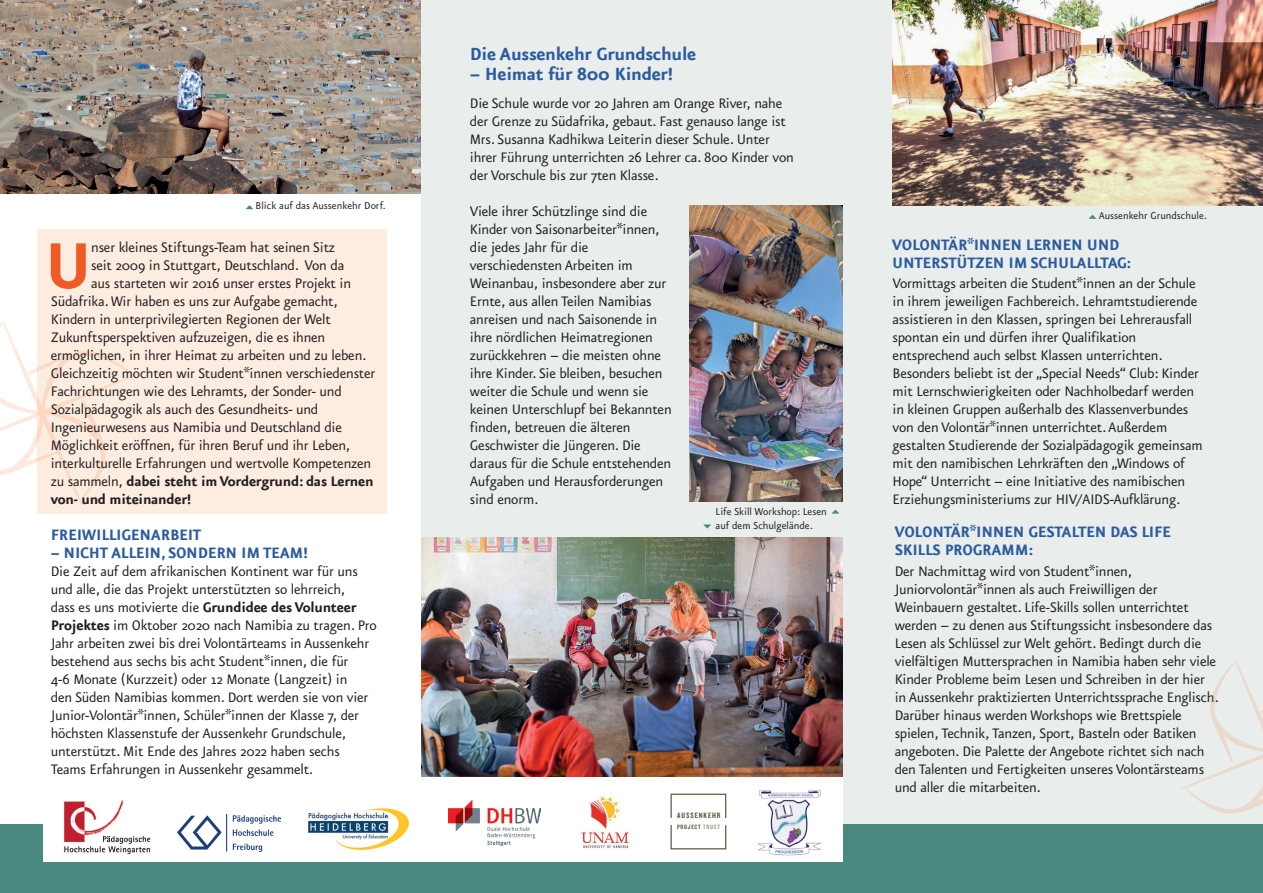
<style>
.page{position:relative;width:1263px;height:893px;background:#fff}
.page>*{position:absolute;margin:0;border:0;box-sizing:border-box;transform-origin:0 0}
.t1{font:700 77.55px "Eureka Sans";color:#f15a24}
.t2{font:700 21px "Eureka Sans";letter-spacing:-.015em;color:#2c5c9e}
.t3{font:700 18px/18px "Eureka Sans";letter-spacing:-.015em;color:#2c5c9e}
.t4{font:16.5px/18px "Eureka Sans";letter-spacing:-.015em;color:#231f20}
.t5{font:700 16.5px "Eureka Sans";letter-spacing:-.015em;color:#231f20}
.t6{font:12px/14.4px "Eureka Sans";color:#231f20}
.t7{font:8.1px "Knockout HTF49 Liteweight";letter-spacing:.12em;color:#545a3e}
.t8{font:6.45px "Knockout HTF49 Liteweight";letter-spacing:.12em;color:#545a3e}
.s1{font-weight:400}
.s2{font-weight:700}
.s3{color:#989988}
</style>
<div class="page">
<div style="left:37px;top:229px;width:350px;height:285px;background:#fdece0"></div>
<svg style="left:0;top:320px;width:139px;height:185px"></svg>
<div style="left:421px;top:0;width:842px;height:859px;background:#e9edec"></div>
<div style="left:0;top:825px;width:1263px;height:68px;background:#498980"></div>
<img style="left:892px;top:0;width:371px;height:205px">
<img style="left:421px;top:538px;width:422px;height:238px">
<div style="left:43px;top:812px;width:378px;height:49px;background:#fff"></div>
<img style="left:689px;top:206px;width:154px;height:296px">
<img style="left:0;top:0;width:421px;height:194px">
<svg style="left:245px;top:205px;width:8px;height:4px"></svg>
<svg style="left:1088px;top:215px;width:8px;height:4px"></svg>
<svg style="left:1179px;top:659px;width:84px;height:166px"></svg>
<div style="left:421px;top:777px;width:422px;height:84px;background:#fff"></div>
<img style="left:449px;top:800px;width:91px;height:46px">
<div style="left:670px;top:794px;width:56px;height:25px;border:1px solid #545a3e"></div>
<div style="left:670px;top:824px;width:56px;height:25px;border:1px solid #545a3e"></div>
<img style="left:757px;top:790px;width:64px;height:66px">
<img style="left:581px;top:796px;width:49px;height:53px">
<img style="left:64px;top:800px;width:87px;height:55px">
<img style="left:308px;top:808px;width:101px;height:42px">
<img style="left:178px;top:815px;width:102px;height:36px">
<svg style="left:831px;top:510px;width:8px;height:4px"></svg>
<svg style="left:703px;top:524px;width:8px;height:5px"></svg>
<p class="t6" style="left:256px;top:199px;width:132px">Blick auf das Aussenkehr Dorf.</p>
<h1 class="t1" style="left:44px;top:227px;width:50px">U</h1>
<p class="t4" style="left:91px;top:239px;width:245px">nser kleines Stiftungs-Team hat seinen Sitz</p>
<p class="t4" style="left:91px;top:257px;width:255px">seit 2009 in Stuttgart, Deutschland. Von da</p>
<p class="t4" style="left:91px;top:275px;width:261px">aus starteten wir 2016 unser erstes Projekt in</p>
<p class="t4" style="left:51px;top:293px;width:288px">Südafrika. Wir haben es uns zur Aufgabe gemacht,</p>
<p class="t4" style="left:51px;top:311px;width:282px">Kindern in unterprivilegierten Regionen der Welt</p>
<p class="t4" style="left:51px;top:329px;width:276px">Zukunftsperspektiven aufzuzeigen, die es ihnen</p>
<p class="t4" style="left:51px;top:347px;width:317px">ermöglichen, in ihrer Heimat zu arbeiten und zu leben.</p>
<p class="t4" style="left:51px;top:365px;width:326px">Gleichzeitig möchten wir Student*innen verschiedenster</p>
<p class="t4" style="left:51px;top:383px;width:292px">Fachrichtungen wie des Lehramts, der Sonder- und</p>
<p class="t4" style="left:51px;top:401px;width:269px">Sozialpädagogik als auch des Gesundheits- und</p>
<p class="t4" style="left:51px;top:419px;width:293px">Ingenieurwesens aus Namibia und Deutschland die</p>
<p class="t4" style="left:51px;top:437px;width:301px">Möglichkeit eröffnen, für ihren Beruf und ihr Leben,</p>
<p class="t4" style="left:51px;top:455px;width:322px">interkulturelle Erfahrungen und wertvolle Kompetenzen</p>
<p class="t5" style="left:51px;top:473px;width:324px"><span class="s1">zu sammeln,</span> dabei steht im Vordergrund: das Lernen</p>
<p class="t5" style="left:51px;top:491px;width:142px">von- und miteinander!</p>
<p class="t3" style="left:51px;top:526px;width:152px">FREIWILLIGENARBEIT</p>
<p class="t3" style="left:51px;top:544px;width:259px">– NICHT ALLEIN, SONDERN IM TEAM!</p>
<p class="t4" style="left:51px;top:563px;width:327px">Die Zeit auf dem afrikanischen Kontinent war für uns und alle, die das Projekt unterstützten so lehrreich,<br>dass es uns motivierte die <span class="s2">Grundidee des Volunteer Projektes</span> im Oktober 2020 nach Namibia zu tragen. Pro Jahr arbeiten zwei bis drei Volontärteams in Aussenkehr bestehend aus sechs bis acht Student*innen, die für<br>4-6 Monate (Kurzzeit) oder 12 Monate (Langzeit) in<br>den Süden Namibias kommen. Dort werden sie von vier Junior-Volontär*innen, Schüler*innen der Klasse 7, der höchsten Klassenstufe der Aussenkehr Grundschule, unterstützt. Mit Ende des Jahres 2022 haben sechs Teams Erfahrungen in Aussenkehr gesammelt.</p>
<p class="t2" style="left:470px;top:43px;width:228px">Die Aussenkehr Grundschule</p>
<p class="t2" style="left:470px;top:63px;width:205px">– Heimat für 800 Kinder!</p>
<p class="t4" style="left:470px;top:95px;width:325px">Die Schule wurde vor 20 Jahren am Orange River, nahe der Grenze zu Südafrika, gebaut. Fast genauso lange ist Mrs. Susanna Kadhikwa Leiterin dieser Schule. Unter ihrer Führung unterrichten 26 Lehrer ca. 800 Kinder von der Vorschule bis zur 7ten Klasse.</p>
<p class="t4" style="left:470px;top:203px;width:203px">Viele ihrer Schützlinge sind die<br>Kinder von Saisonarbeiter*innen, die jedes Jahr für die verschiedensten Arbeiten im<br>Weinanbau, insbesondere aber zur<br>Ernte, aus allen Teilen Namibias anreisen und nach Saisonende in ihre nördlichen Heimatregionen zurückkehren – die meisten ohne ihre Kinder. Sie bleiben, besuchen weiter die Schule und wenn sie keinen Unterschlupf bei Bekannten finden, betreuen die älteren<br>Geschwister die Jüngeren. Die daraus für die Schule entstehenden<br>Aufgaben und Herausforderungen sind enorm.</p>
<p class="t6" style="left:715px;top:505px;width:113px">Life Skill Workshop: Lesen auf dem Schulgelände.</p>
<p class="t7" style="left:677px;top:811px;width:45px">AUSSENKEHR</p>
<p class="t8" style="left:677px;top:824px;width:44px">PROJECT <span class="s3">TRUST</span></p>
<p class="t6" style="left:1099px;top:209px;width:110px">Aussenkehr Grundschule.</p>
<p class="t3" style="left:892px;top:236px;width:241px">VOLONTÄR*INNEN LERNEN UND<br>UNTERSTÜTZEN IM SCHULALLTAG:</p>
<p class="t4" style="left:892px;top:275px;width:312px">Vormittags arbeiten die Student*innen an der Schule in ihrem jeweiligen Fachbereich. Lehramtstudierende assistieren in den Klassen, springen bei Lehrerausfall spontan ein und dürfen ihrer Qualifikation entsprechend auch selbst Klassen unterrichten.<br>Besonders beliebt ist der „Special Needs“ Club: Kinder mit Lernschwierigkeiten oder Nachholbedarf werden in kleinen Gruppen außerhalb des Klassenverbundes von den Volontär*innen unterrichtet. Außerdem gestalten Studierende der Sozialpädagogik gemeinsam mit den namibischen Lehrkräften den „Windows of Hope“ Unterricht – eine Initiative des namibischen Erziehungsministeriums zur HIV/AIDS-Aufklärung.</p>
<p class="t3" style="left:895px;top:524px;width:278px">VOLONTÄR*INNEN GESTALTEN DAS LIFE<br>SKILLS PROGRAMM:</p>
<p class="t4" style="left:895px;top:563px;width:325px">Der Nachmittag wird von Student*innen, Juniorvolontär*innen als auch Freiwilligen der Weinbauern gestaltet. Life-Skills sollen unterrichtet werden – zu denen aus Stiftungssicht insbesondere das Lesen als Schlüssel zur Welt gehört. Bedingt durch die vielfältigen Muttersprachen in Namibia haben sehr viele Kinder Probleme beim Lesen und Schreiben in der hier in Aussenkehr praktizierten Unterrichtssprache Englisch.<br>Darüber hinaus werden Workshops wie Brettspiele spielen, Technik, Tanzen, Sport, Basteln oder Batiken angeboten. Die Palette der Angebote richtet sich nach den Talenten und Fertigkeiten unseres Volontärsteams und aller die mitarbeiten.</p>
</div>
